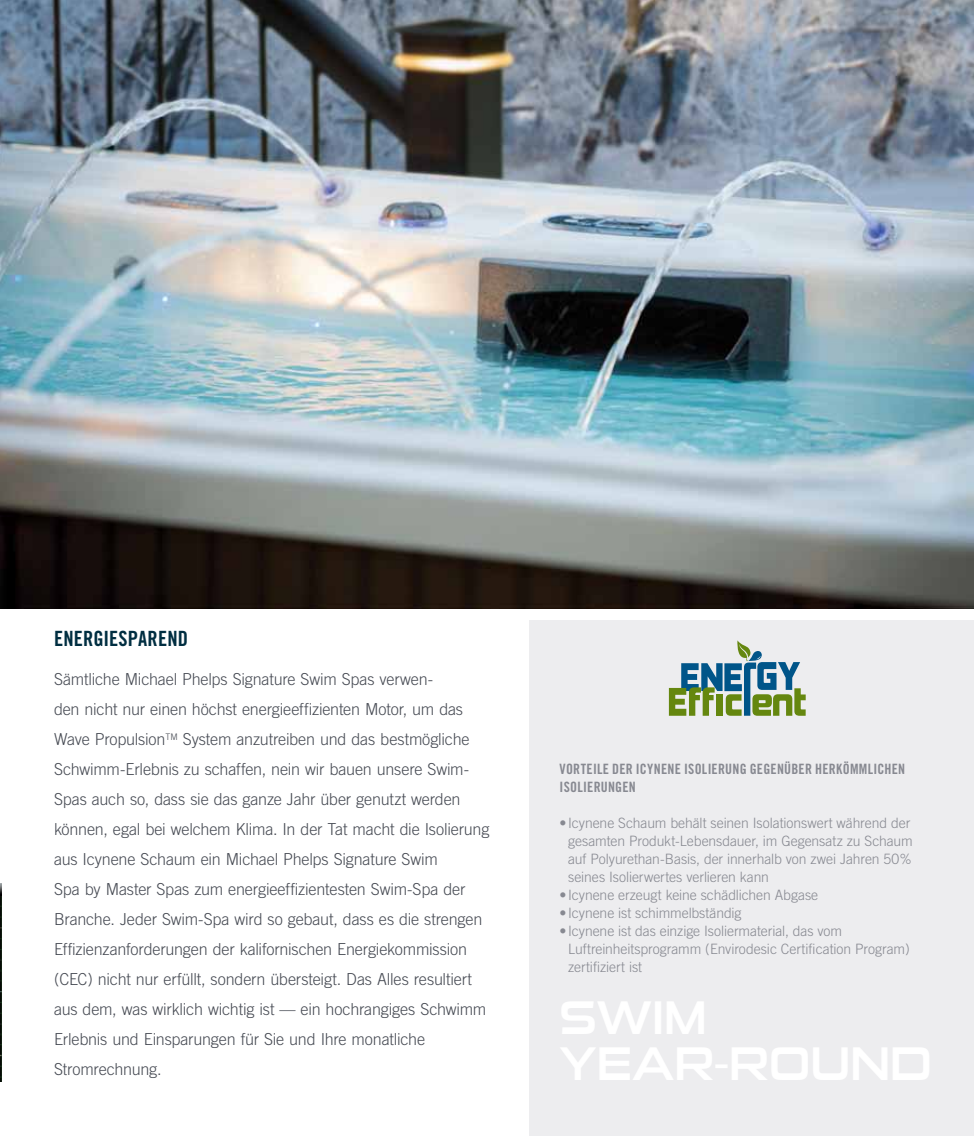
<style>
.page{position:relative;width:974px;height:1136px;background:#fff}
.page>*{position:absolute;margin:0;border:0;box-sizing:border-box;transform-origin:0 0}
.t1{font:21px "Trade Gothic Bold Cond Twenty";letter-spacing:.01em;color:#002e41}
.t2{font:300 16.5px/30px "Trade Gothic";letter-spacing:-.015em;color:#464a53}
.t3{font:300 14.25px/18px "Trade Gothic";letter-spacing:-.005em;color:#878991}
.t4{font:14.25px/18px "Trade Gothic Bold Cond Twenty";letter-spacing:.015em;color:#878991}
</style>
<div class="page">
<img style="left:0;top:883px;width:1px;height:198px">
<img style="left:0;top:0;width:974px;height:608px">
<div style="left:529px;top:620px;width:445px;height:515px;background:#ededef"></div>
<svg style="left:669px;top:640px;width:136px;height:75px"></svg>
<p class="t1" style="left:54px;top:625px;width:136px">ENERGIESPAREND</p>
<p class="t2" style="left:54px;top:663px;width:437px">Sämtliche Michael Phelps Signature Swim Spas verwen-<br>den nicht nur einen höchst energieeffizienten Motor, um das Wave Propulsion<sup>TM</sup> System anzutreiben und das bestmögliche Schwimm-Erlebnis zu schaffen, nein wir bauen unsere Swim-Spas auch so, dass sie das ganze Jahr über genutzt werden können, egal bei welchem Klima. In der Tat macht die Isolierung aus Icynene Schaum ein Michael Phelps Signature Swim<br>Spa by Master Spas zum energieeffizientesten Swim-Spa der Branche. Jeder Swim-Spa wird so gebaut, dass es die strengen Effizienzanforderungen der kalifornischen Energiekommission (CEC) nicht nur erfüllt, sondern übersteigt. Das Alles resultiert aus dem, was wirklich wichtig ist — ein hochrangiges Schwimm Erlebnis und Einsparungen für Sie und Ihre monatliche Stromrechnung.</p>
<p class="t4" style="left:559px;top:759px;width:347px">VORTEILE DER ICYNENE ISOLIERUNG GEGENÜBER HERKÖMmLICHEN<br>ISOLIERUNGEN</p>
<p class="t3" style="left:568px;top:813px;width:346px;text-indent:-9px">• Icynene Schaum behält seinen Isolationswert während der gesamten Produkt-Lebensdauer, im Gegensatz zu Schaum auf Polyurethan-Basis, der innerhalb von zwei Jahren 50% seines Isolierwertes verlieren kann</p>
<p class="t3" style="left:559px;top:885px;width:260px">• Icynene erzeugt keine schädlichen Abgase</p>
<p class="t3" style="left:559px;top:903px;width:183px">• Icynene ist schimmelbständig</p>
<p class="t3" style="left:568px;top:921px;width:343px;text-indent:-9px">• Icynene ist das einzige Isoliermaterial, das vom<br>Luftreinheitsprogramm (Envirodesic Certification Program) zertifiziert ist</p>
</div>
